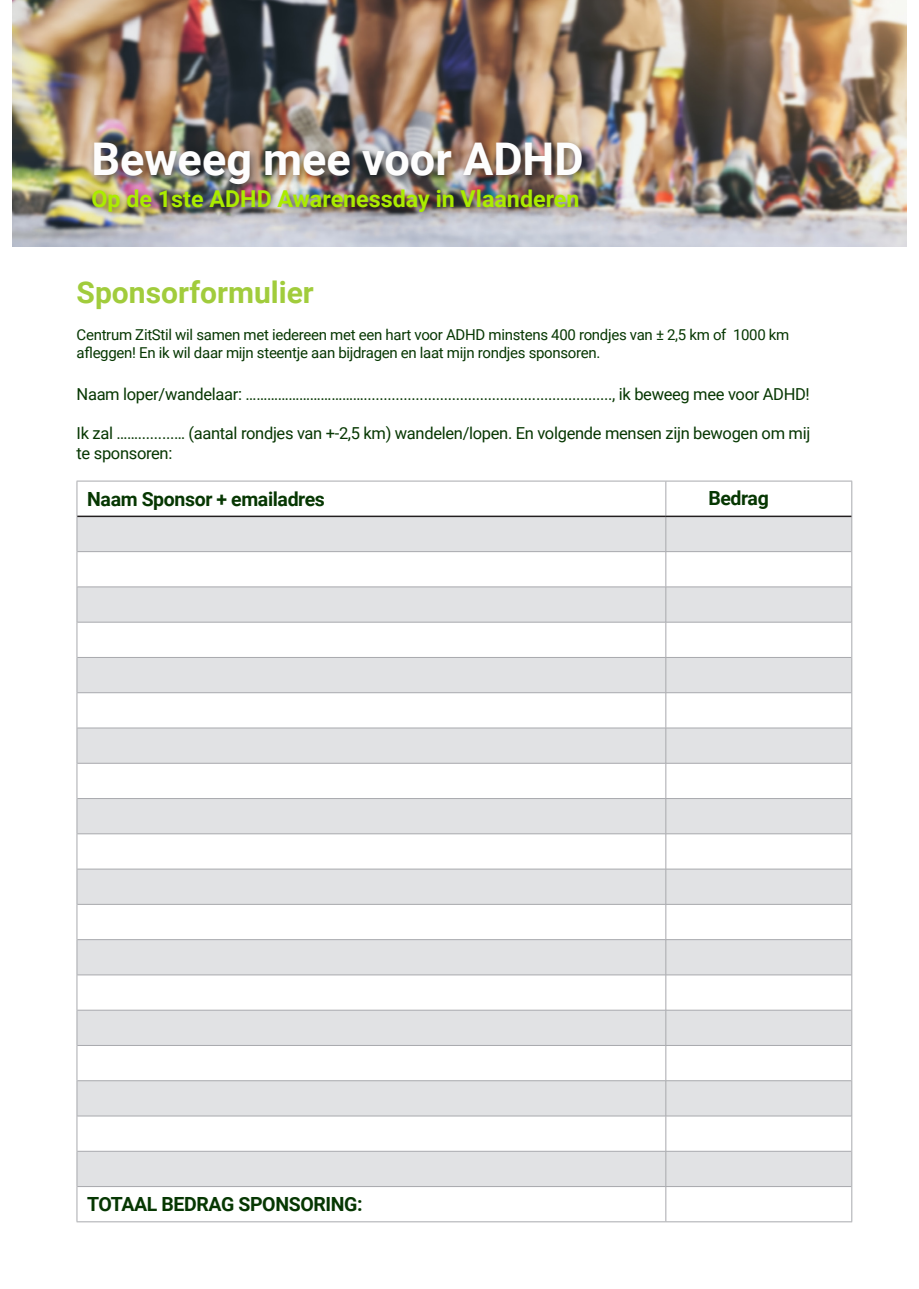
<style>
.page{position:relative;width:919px;height:1289px;background:#fff}
.page>*{position:absolute;margin:0;border:0;box-sizing:border-box;transform-origin:0 0}
.t1{font:700 45px "Roboto";color:#fdfdfd}
.t2{font:700 30px "Roboto";color:#a1cc3c}
.t3{font:700 23.25px "Roboto";color:#abec00}
.t4{font:700 19.5px "Roboto";letter-spacing:-.02em;color:#063702}
.t5{font:16.5px/19.8px "Roboto";letter-spacing:-.02em;color:#063702}
.t6{font:15px/18px "Roboto";letter-spacing:-.02em;color:#063702}
</style>
<div class="page">
<svg style="left:78px;top:517px;width:773px;height:669px;fill:#e1e2e4"></svg>
<hr style="left:77px;top:480px;width:588px;height:1px;background:#a8a9ad">
<hr style="left:77px;top:481px;width:1px;height:35px;background:#a8a9ad">
<hr style="left:665px;top:480px;width:187px;height:1px;background:#a8a9ad">
<hr style="left:665px;top:481px;width:1px;height:34px;background:#a8a9ad">
<hr style="left:851px;top:481px;width:1px;height:35px;background:#a8a9ad">
<hr style="left:77px;top:516px;width:1px;height:35px;background:#a8a9ad">
<hr style="left:665px;top:517px;width:1px;height:34px;background:#a8a9ad">
<hr style="left:851px;top:516px;width:1px;height:35px;background:#a8a9ad">
<hr style="left:77px;top:551px;width:1px;height:36px;background:#a8a9ad">
<hr style="left:665px;top:552px;width:1px;height:34px;background:#a8a9ad">
<hr style="left:851px;top:551px;width:1px;height:36px;background:#a8a9ad">
<hr style="left:77px;top:587px;width:1px;height:35px;background:#a8a9ad">
<hr style="left:665px;top:587px;width:1px;height:35px;background:#a8a9ad">
<hr style="left:851px;top:587px;width:1px;height:35px;background:#a8a9ad">
<hr style="left:77px;top:622px;width:1px;height:35px;background:#a8a9ad">
<hr style="left:665px;top:622px;width:1px;height:35px;background:#a8a9ad">
<hr style="left:851px;top:622px;width:1px;height:35px;background:#a8a9ad">
<hr style="left:77px;top:657px;width:1px;height:35px;background:#a8a9ad">
<hr style="left:665px;top:657px;width:1px;height:35px;background:#a8a9ad">
<hr style="left:851px;top:657px;width:1px;height:35px;background:#a8a9ad">
<hr style="left:77px;top:692px;width:1px;height:36px;background:#a8a9ad">
<hr style="left:665px;top:693px;width:1px;height:34px;background:#a8a9ad">
<hr style="left:851px;top:692px;width:1px;height:36px;background:#a8a9ad">
<hr style="left:77px;top:728px;width:1px;height:35px;background:#a8a9ad">
<hr style="left:665px;top:728px;width:1px;height:35px;background:#a8a9ad">
<hr style="left:851px;top:728px;width:1px;height:35px;background:#a8a9ad">
<hr style="left:77px;top:763px;width:1px;height:35px;background:#a8a9ad">
<hr style="left:665px;top:763px;width:1px;height:35px;background:#a8a9ad">
<hr style="left:851px;top:763px;width:1px;height:35px;background:#a8a9ad">
<hr style="left:77px;top:798px;width:1px;height:35px;background:#a8a9ad">
<hr style="left:665px;top:798px;width:1px;height:35px;background:#a8a9ad">
<hr style="left:851px;top:798px;width:1px;height:35px;background:#a8a9ad">
<hr style="left:77px;top:833px;width:1px;height:36px;background:#a8a9ad">
<hr style="left:665px;top:834px;width:1px;height:34px;background:#a8a9ad">
<hr style="left:851px;top:833px;width:1px;height:36px;background:#a8a9ad">
<hr style="left:77px;top:869px;width:1px;height:35px;background:#a8a9ad">
<hr style="left:665px;top:869px;width:1px;height:35px;background:#a8a9ad">
<hr style="left:851px;top:869px;width:1px;height:35px;background:#a8a9ad">
<hr style="left:77px;top:904px;width:1px;height:35px;background:#a8a9ad">
<hr style="left:665px;top:904px;width:1px;height:35px;background:#a8a9ad">
<hr style="left:851px;top:904px;width:1px;height:35px;background:#a8a9ad">
<hr style="left:77px;top:939px;width:1px;height:35px;background:#a8a9ad">
<hr style="left:665px;top:939px;width:1px;height:35px;background:#a8a9ad">
<hr style="left:851px;top:939px;width:1px;height:35px;background:#a8a9ad">
<hr style="left:77px;top:974px;width:1px;height:36px;background:#a8a9ad">
<hr style="left:665px;top:975px;width:1px;height:34px;background:#a8a9ad">
<hr style="left:851px;top:974px;width:1px;height:36px;background:#a8a9ad">
<hr style="left:77px;top:1010px;width:1px;height:35px;background:#a8a9ad">
<hr style="left:665px;top:1010px;width:1px;height:35px;background:#a8a9ad">
<hr style="left:851px;top:1010px;width:1px;height:35px;background:#a8a9ad">
<hr style="left:77px;top:1045px;width:1px;height:35px;background:#a8a9ad">
<hr style="left:665px;top:1045px;width:1px;height:35px;background:#a8a9ad">
<hr style="left:851px;top:1045px;width:1px;height:35px;background:#a8a9ad">
<hr style="left:77px;top:1080px;width:1px;height:35px;background:#a8a9ad">
<hr style="left:665px;top:1080px;width:1px;height:35px;background:#a8a9ad">
<hr style="left:851px;top:1080px;width:1px;height:35px;background:#a8a9ad">
<hr style="left:77px;top:1115px;width:1px;height:36px;background:#a8a9ad">
<hr style="left:665px;top:1116px;width:1px;height:35px;background:#a8a9ad">
<hr style="left:851px;top:1115px;width:1px;height:36px;background:#a8a9ad">
<hr style="left:77px;top:1151px;width:1px;height:35px;background:#a8a9ad">
<hr style="left:665px;top:1151px;width:1px;height:35px;background:#a8a9ad">
<hr style="left:851px;top:1151px;width:1px;height:35px;background:#a8a9ad">
<hr style="left:77px;top:1186px;width:1px;height:35px;background:#a8a9ad">
<hr style="left:665px;top:1186px;width:1px;height:35px;background:#a8a9ad">
<hr style="left:851px;top:1186px;width:1px;height:35px;background:#a8a9ad">
<hr style="left:77px;top:1221px;width:588px;height:1px;background:#a8a9ad">
<hr style="left:665px;top:1221px;width:187px;height:1px;background:#a8a9ad">
<hr style="left:77px;top:515px;width:588px;height:2px;background:#231f20">
<hr style="left:665px;top:515px;width:186px;height:2px;background:#231f20">
<hr style="left:77px;top:551px;width:588px;height:1px;background:#a8a9ad">
<hr style="left:665px;top:551px;width:186px;height:1px;background:#a8a9ad">
<hr style="left:77px;top:586px;width:588px;height:1px;background:#a8a9ad">
<hr style="left:665px;top:586px;width:186px;height:1px;background:#a8a9ad">
<hr style="left:77px;top:622px;width:588px;height:1px;background:#a8a9ad">
<hr style="left:665px;top:622px;width:186px;height:1px;background:#a8a9ad">
<hr style="left:77px;top:657px;width:588px;height:1px;background:#a8a9ad">
<hr style="left:665px;top:657px;width:186px;height:1px;background:#a8a9ad">
<hr style="left:77px;top:692px;width:588px;height:1px;background:#a8a9ad">
<hr style="left:665px;top:692px;width:186px;height:1px;background:#a8a9ad">
<hr style="left:77px;top:727px;width:588px;height:1px;background:#a8a9ad">
<hr style="left:665px;top:727px;width:186px;height:1px;background:#a8a9ad">
<hr style="left:77px;top:763px;width:588px;height:1px;background:#a8a9ad">
<hr style="left:665px;top:763px;width:186px;height:1px;background:#a8a9ad">
<hr style="left:77px;top:798px;width:588px;height:1px;background:#a8a9ad">
<hr style="left:665px;top:798px;width:186px;height:1px;background:#a8a9ad">
<hr style="left:77px;top:833px;width:588px;height:1px;background:#a8a9ad">
<hr style="left:665px;top:833px;width:186px;height:1px;background:#a8a9ad">
<hr style="left:77px;top:868px;width:588px;height:1px;background:#a8a9ad">
<hr style="left:665px;top:868px;width:186px;height:1px;background:#a8a9ad">
<hr style="left:77px;top:904px;width:588px;height:1px;background:#a8a9ad">
<hr style="left:665px;top:904px;width:186px;height:1px;background:#a8a9ad">
<hr style="left:77px;top:939px;width:588px;height:1px;background:#a8a9ad">
<hr style="left:665px;top:939px;width:186px;height:1px;background:#a8a9ad">
<hr style="left:77px;top:974px;width:588px;height:1px;background:#a8a9ad">
<hr style="left:665px;top:974px;width:186px;height:1px;background:#a8a9ad">
<hr style="left:77px;top:1009px;width:588px;height:1px;background:#a8a9ad">
<hr style="left:665px;top:1009px;width:186px;height:1px;background:#a8a9ad">
<hr style="left:77px;top:1045px;width:588px;height:1px;background:#a8a9ad">
<hr style="left:665px;top:1045px;width:186px;height:1px;background:#a8a9ad">
<hr style="left:77px;top:1080px;width:588px;height:1px;background:#a8a9ad">
<hr style="left:665px;top:1080px;width:186px;height:1px;background:#a8a9ad">
<hr style="left:77px;top:1115px;width:588px;height:1px;background:#a8a9ad">
<hr style="left:665px;top:1115px;width:186px;height:1px;background:#a8a9ad">
<hr style="left:77px;top:1150px;width:588px;height:1px;background:#a8a9ad">
<hr style="left:665px;top:1150px;width:186px;height:1px;background:#a8a9ad">
<hr style="left:77px;top:1186px;width:588px;height:1px;background:#a8a9ad">
<hr style="left:665px;top:1186px;width:186px;height:1px;background:#a8a9ad">
<img style="left:13px;top:0;width:893px;height:246px">
<div style="left:89px;top:138px;width:503px;height:57px;background:#231f20;opacity:.65"></div>
<div style="left:87px;top:184px;width:502px;height:38px;background:#231f20;opacity:.65"></div>
<p class="t1" style="left:91px;top:128px;width:493px">Beweeg mee voor ADHD</p>
<p class="t3" style="left:91px;top:182px;width:489px">Op de 1ste ADHD Awarenessday in Vlaanderen</p>
<p class="t2" style="left:77px;top:271px;width:239px">Sponsorformulier</p>
<p class="t6" style="left:77px;top:325px;width:714px">Centrum ZitStil wil samen met iedereen met een hart voor ADHD minstens 400 rondjes van ± 2,5 km of 1000 km afleggen! En ik wil daar mijn steentje aan bijdragen en laat mijn rondjes sponsoren.</p>
<p class="t5" style="left:77px;top:383px;width:734px">Naam loper/wandelaar: …………………………….............................................................., ik beweeg mee voor ADHD!</p>
<p class="t5" style="left:77px;top:423px;width:735px">Ik zal …….........… (aantal rondjes van +-2,5 km) wandelen/lopen. En volgende mensen zijn bewogen om mij te sponsoren:</p>
<p class="t4" style="left:87px;top:485px;width:239px">Naam Sponsor + emailadres</p>
<p class="t4" style="left:708px;top:484px;width:62px">Bedrag</p>
<p class="t4" style="left:87px;top:1190px;width:277px">TOTAAL BEDRAG SPONSORING:</p>
</div>
